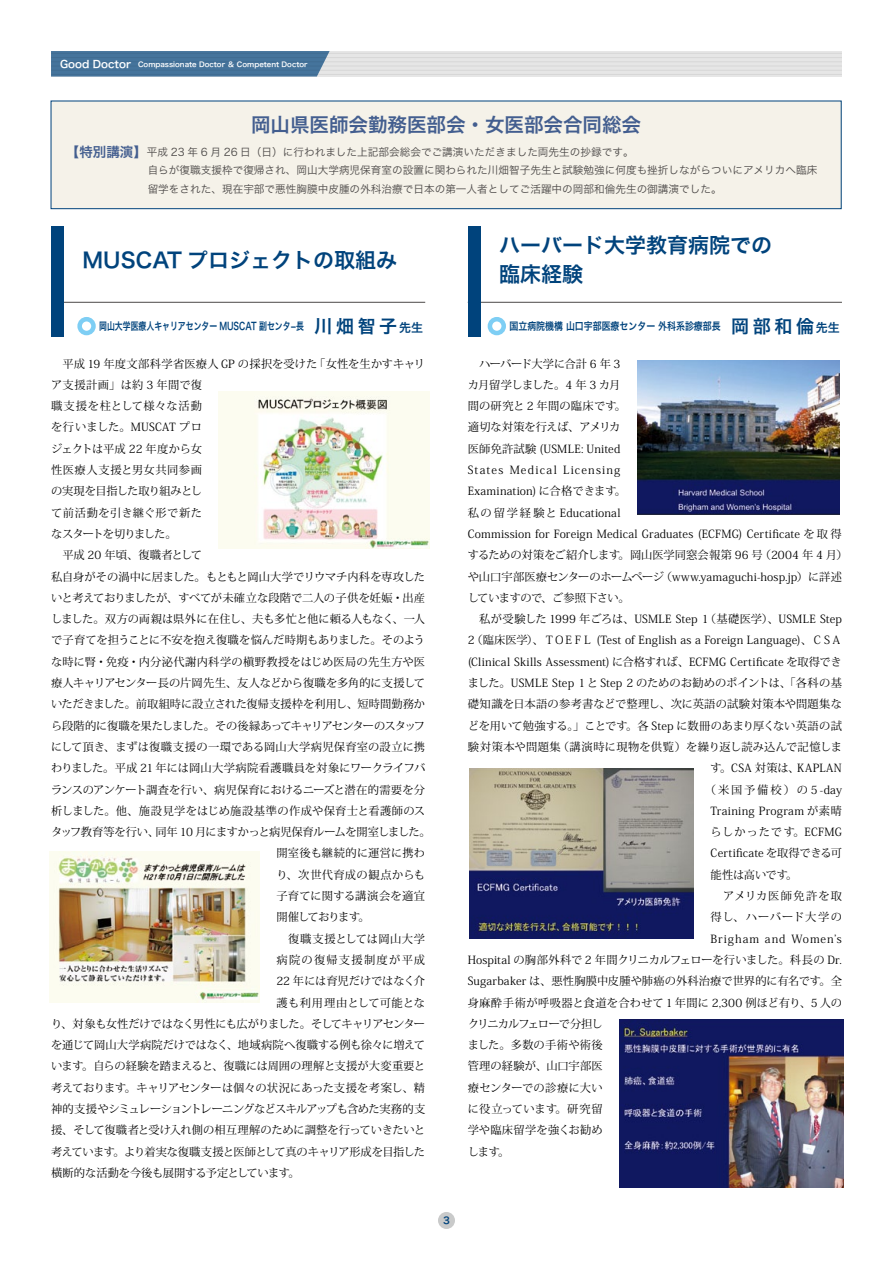
<style>
.page{position:relative;width:893px;height:1263px;background:#fff}
.page>*{position:absolute;margin:0;border:0;box-sizing:border-box;transform-origin:0 0}
.t1{font:21px/28.5px "Hira Kaku Pro W6";color:#00437c}
.t2{font:19.5px "Hira Kaku Pro W6";color:#435e8f}
.t3{font:11.25px "Koz Min Pro";letter-spacing:.005em;color:#000}
.t4{font:11.25px "Koz Min Pro";letter-spacing:-.015em;color:#000}
.t5{font:11.25px "Koz Min Pro";letter-spacing:-.035em;color:#000}
.t6{font:11.25px "Koz Min Pro";letter-spacing:.025em;color:#000}
.t7{font:11.25px "Koz Min Pro";letter-spacing:-.065em;color:#000}
.t8{font:11.25px "Koz Min Pro";letter-spacing:.035em;color:#000}
.t9{font:11.25px "Koz Min Pro";letter-spacing:-.055em;color:#000}
.t10{font:11.25px "Koz Min Pro";letter-spacing:.03em;color:#000}
.t11{font:11.25px "Koz Min Pro";letter-spacing:-.02em;color:#000}
.t12{font:11.25px "Koz Min Pro";letter-spacing:.08em;color:#000}
.t13{font:11.25px "Koz Min Pro";letter-spacing:.04em;color:#000}
.t14{font:11.25px "Koz Min Pro";letter-spacing:.105em;color:#000}
.t15{font:11.25px "Koz Min Pro";letter-spacing:-.08em;color:#000}
.t16{font:11.25px "Koz Min Pro";letter-spacing:-.04em;color:#000}
.t17{font:11.25px "Koz Min Pro";letter-spacing:-.05em;color:#000}
.t18{font:11.25px "Koz Min Pro";letter-spacing:.055em;color:#000}
.t19{font:11.25px "Koz Min Pro";letter-spacing:.05em;color:#000}
.t20{font:11.25px "Koz Min Pro";letter-spacing:.155em;color:#000}
.t21{font:11.25px "Koz Min Pro";letter-spacing:-.09em;color:#000}
.t22{font:11.25px "Koz Min Pro";letter-spacing:.115em;color:#000}
.t23{font:10.65px/18px "Hira Kaku Pro W3";color:#4c4948}
.t24{font:10.5px "Hira Kaku Pro W6";color:#00437c;scale:.75 1}
.t25{font:10.5px "Hira Kaku Pro W6";color:#00437c;scale:.85 1}
.t26{font:9.6px "Hira Kaku Pro W6";color:#00437c}
.t27{font:7.05px "Hira Kaku Pro W6";color:#fff}
.s1{font-size:10.35px}
.s2{font-family:"Hira Kaku Pro W6";font-size:13.5px;color:#435e8f}
.s3{font-size:18px}
.s4{font-size:12px}
</style>
<div class="page">
<div style="left:51px;top:51px;width:791px;height:26px;background:#e6e6e6"></div>
<svg style="left:51px;top:51px;width:279px;height:26px;background:#4c789e"></svg>
<hr style="left:51px;top:53px;width:791px;height:1px;background:#efefef">
<hr style="left:51px;top:57px;width:791px;height:1px;background:#efefef">
<hr style="left:51px;top:61px;width:791px;height:1px;background:#efefef">
<hr style="left:51px;top:66px;width:791px;height:1px;background:#efefef">
<hr style="left:51px;top:70px;width:791px;height:1px;background:#efefef">
<hr style="left:51px;top:74px;width:791px;height:1px;background:#efefef">
<div style="left:438px;top:1212px;width:17px;height:17px;background:#c9caca;border-radius:50%"></div>
<img style="left:620px;top:1019px;width:223px;height:168px">
<div style="left:77px;top:317px;width:19px;height:18px;border:4px solid #7ecef4;border-radius:50%"></div>
<hr style="left:51px;top:302px;width:374px;height:1px;background:#4c4948">
<div style="left:51px;top:226px;width:13px;height:110px;background:#00437c"></div>
<div style="left:488px;top:317px;width:18px;height:18px;border:4px solid #7ecef4;border-radius:50%"></div>
<hr style="left:468px;top:302px;width:374px;height:1px;background:#4c4948">
<div style="left:468px;top:226px;width:12px;height:110px;background:#00437c"></div>
<img style="left:219px;top:391px;width:210px;height:157px">
<img style="left:49px;top:851px;width:210px;height:151px">
<div style="left:51px;top:101px;width:790px;height:108px;background:#f5f2e9"></div>
<div style="left:51px;top:101px;width:791px;height:108px;border:1px solid #00437c"></div>
<img style="left:637px;top:361px;width:203px;height:154px">
<img style="left:470px;top:769px;width:223px;height:170px">
<p class="t27" style="left:60px;top:58px;width:249px"><span class="s1">Good Doctor</span> Compassionate Doctor ＆ Competent Doctor</p>
<h2 class="t2" style="left:251px;top:107px;width:392px">岡山県医師会勤務医部会・女医部会合同総会</h2>
<p class="t23" style="left:148px;top:142px;width:671px;text-indent:-82px"><span class="s2">【特別講演】</span>平成 23 年 6 月 26 日（日）に行われました上記部会総会でご講演いただきました両先生の抄録です。<br>自らが復職支援枠で復帰され、岡山大学病児保育室の設置に関わられた川畑智子先生と試験勉強に何度も挫折しながらついにアメリカへ臨床</p>
<p class="t23" style="left:148px;top:180px;width:576px">留学をされた、現在宇部で悪性胸膜中皮腫の外科治療で日本の第一人者としてご活躍中の岡部和倫先生の御講演でした。</p>
<h1 class="t1" style="left:83px;top:245px;width:316px">MUSCAT プロジェクトの取組み</h1>
<p class="t24" style="left:99px;top:317px;width:433px">岡山大学医療人キャリアセンター MUSCAT 副センタ−長 <span class="s3">川畑智子</span><span class="s4">先生</span></p>
<p class="t3" style="left:51px;top:355px;width:376px">　平成 19 年度文部科学省医療人 GP の採択を受けた「女性を生かすキャリ</p>
<p class="t10" style="left:51px;top:377px;width:152px">ア支援計画」は約 3 年間で復</p>
<p class="t18" style="left:51px;top:398px;width:152px">職支援を柱として様々な活動</p>
<p class="t3" style="left:51px;top:419px;width:152px">を行いました。MUSCAT プロ</p>
<p class="t5" style="left:51px;top:441px;width:152px">ジェクトは平成 22 年度から女</p>
<p class="t19" style="left:51px;top:462px;width:152px">性医療人支援と男女共同参画</p>
<p class="t17" style="left:51px;top:483px;width:152px">の実現を目指した取り組みとし</p>
<p class="t8" style="left:51px;top:504px;width:152px">て前活動を引き継ぐ形で新た</p>
<p class="t15" style="left:51px;top:526px;width:127px">なスタートを切りました。</p>
<p class="t3" style="left:51px;top:547px;width:152px">　平成 20 年頃、復職者として</p>
<p class="t4" style="left:51px;top:568px;width:376px">私自身がその渦中に居ました。もともと岡山大学でリウマチ内科を専攻した</p>
<p class="t3" style="left:51px;top:590px;width:376px">いと考えておりましたが、すべてが未確立な段階で二人の子供を妊娠・出産</p>
<p class="t4" style="left:51px;top:611px;width:376px">しました。双方の両親は県外に在住し、夫も多忙と他に頼る人もなく、一人</p>
<p class="t3" style="left:51px;top:632px;width:376px">で子育てを担うことに不安を抱え復職を悩んだ時期もありました。そのよう</p>
<p class="t6" style="left:51px;top:654px;width:376px">な時に腎・免疫・内分泌代謝内科学の槇野教授をはじめ医局の先生方や医</p>
<p class="t4" style="left:51px;top:675px;width:376px">療人キャリアセンター長の片岡先生、友人などから復職を多角的に支援して</p>
<p class="t3" style="left:51px;top:696px;width:376px">いただきました。前取組時に設立された復帰支援枠を利用し、短時間勤務か</p>
<p class="t7" style="left:51px;top:717px;width:376px">ら段階的に復職を果たしました。その後縁あってキャリアセンターのスタッフ</p>
<p class="t3" style="left:51px;top:739px;width:376px">にして頂き、まずは復職支援の一環である岡山大学病児保育室の設立に携</p>
<p class="t3" style="left:51px;top:760px;width:376px">わりました。平成 21 年には岡山大学病院看護職員を対象にワークライフバ</p>
<p class="t4" style="left:51px;top:781px;width:376px">ランスのアンケート調査を行い、病児保育におけるニーズと潜在的需要を分</p>
<p class="t3" style="left:51px;top:803px;width:376px">析しました。他、施設見学をはじめ施設基準の作成や保育士と看護師のス</p>
<p class="t5" style="left:51px;top:824px;width:381px">タッフ教育等を行い、同年 10 月にますかっと病児保育ルームを開室しました。</p>
<p class="t3" style="left:276px;top:845px;width:150px">開室後も継続的に運営に携わ</p>
<p class="t8" style="left:276px;top:867px;width:150px">り、次世代育成の観点からも</p>
<p class="t10" style="left:276px;top:888px;width:150px">子育てに関する講演会を適宜</p>
<p class="t15" style="left:276px;top:909px;width:95px">開催しております。</p>
<p class="t13" style="left:276px;top:930px;width:150px">　復職支援としては岡山大学</p>
<p class="t22" style="left:276px;top:952px;width:150px">病院の復帰支援制度が平成</p>
<p class="t3" style="left:276px;top:973px;width:150px">22 年には育児だけではなく介</p>
<p class="t6" style="left:276px;top:994px;width:150px">護も利用理由として可能とな</p>
<p class="t7" style="left:51px;top:1016px;width:376px">り、対象も女性だけではなく男性にも広がりました。そしてキャリアセンター</p>
<p class="t11" style="left:51px;top:1037px;width:376px">を通じて岡山大学病院だけではなく、地域病院へ復職する例も徐々に増えて</p>
<p class="t3" style="left:51px;top:1058px;width:376px">います。自らの経験を踏まえると、復職には周囲の理解と支援が大変重要と</p>
<p class="t4" style="left:51px;top:1079px;width:376px">考えております。キャリアセンターは個々の状況にあった支援を考案し、精</p>
<p class="t9" style="left:51px;top:1101px;width:376px">神的支援やシミュレーショントレーニングなどスキルアップも含めた実務的支</p>
<p class="t3" style="left:51px;top:1122px;width:376px">援、そして復職者と受け入れ側の相互理解のために調整を行っていきたいと</p>
<p class="t5" style="left:51px;top:1143px;width:376px">考えています。より着実な復職支援と医師として真のキャリア形成を目指した</p>
<p class="t4" style="left:51px;top:1165px;width:250px">横断的な活動を今後も展開する予定としています。</p>
<h1 class="t1" style="left:499px;top:230px;width:275px">ハーバード大学教育病院での臨床経験</h1>
<p class="t25" style="left:509px;top:317px;width:390px">国立病院機構山口宇部医療センター外科系診療部長 <span class="s3">岡部和倫</span><span class="s4">先生</span></p>
<p class="t5" style="left:468px;top:355px;width:154px">　ハーバード大学に合計 6 年 3</p>
<p class="t9" style="left:468px;top:377px;width:154px">カ月留学しました。4 年 3 カ月</p>
<p class="t3" style="left:468px;top:398px;width:160px">間の研究と 2 年間の臨床です。</p>
<p class="t4" style="left:468px;top:419px;width:154px">適切な対策を行えば、アメリカ</p>
<p class="t3" style="left:468px;top:441px;width:154px">医師免許試験 (USMLE: United</p>
<p class="t14" style="left:468px;top:462px;width:154px">States Medical Licensing</p>
<p class="t3" style="left:468px;top:483px;width:160px">Examination) に合格できます。</p>
<p class="t8" style="left:468px;top:504px;width:154px">私の留学経験と Educational</p>
<p class="t3" style="left:468px;top:526px;width:376px">Commission for Foreign Medical Graduates (ECFMG) Certificate を取得</p>
<p class="t3" style="left:468px;top:547px;width:381px">するための対策をご紹介します。岡山医学同窓会報第 96 号（2004 年 4 月）</p>
<p class="t3" style="left:468px;top:568px;width:376px">や山口宇部医療センターのホームページ（www.yamaguchi-hosp.jp）に詳述</p>
<p class="t16" style="left:468px;top:590px;width:163px">していますので、ご参照下さい。</p>
<p class="t3" style="left:468px;top:611px;width:376px">　私が受験した 1999 年ごろは、USMLE Step 1（基礎医学）、USMLE Step</p>
<p class="t3" style="left:468px;top:632px;width:376px">2（臨床医学）、ＴＯＥＦＬ (Test of English as a Foreign Language)、ＣＳＡ</p>
<p class="t3" style="left:468px;top:654px;width:376px">(Clinical Skills Assessment) に合格すれば、ECFMG Certificate を取得でき</p>
<p class="t3" style="left:468px;top:675px;width:376px">ました。USMLE Step 1と Step 2 のためのお勧めのポイントは、「各科の基</p>
<p class="t3" style="left:468px;top:696px;width:376px">礎知識を日本語の参考書などで整理し、次に英語の試験対策本や問題集な</p>
<p class="t3" style="left:468px;top:717px;width:376px">どを用いて勉強する。」ことです。各 Step に数冊のあまり厚くない英語の試</p>
<p class="t6" style="left:468px;top:739px;width:376px">験対策本や問題集（講演時に現物を供覧）を繰り返し読み込んで記憶しま</p>
<p class="t8" style="left:710px;top:760px;width:133px">す。CSA 対策は、KAPLAN</p>
<p class="t20" style="left:705px;top:781px;width:139px">（米国予備校）の５-day</p>
<p class="t10" style="left:710px;top:803px;width:133px">Training Program が素晴</p>
<p class="t13" style="left:710px;top:824px;width:133px">らしかったです。ECFMG</p>
<p class="t3" style="left:710px;top:845px;width:133px">Certificate を取得できる可</p>
<p class="t11" style="left:710px;top:867px;width:88px">能性は高いです。</p>
<p class="t12" style="left:710px;top:888px;width:133px">　アメリカ医師免許を取</p>
<p class="t12" style="left:710px;top:909px;width:133px">得し、ハーバード大学の</p>
<p class="t12" style="left:710px;top:930px;width:133px">Brigham and Women’s</p>
<p class="t3" style="left:468px;top:952px;width:376px">Hospital の胸部外科で 2 年間クリニカルフェローを行いました。科長の Dr.</p>
<p class="t3" style="left:468px;top:973px;width:376px">Sugarbaker は、悪性胸膜中皮腫や肺癌の外科治療で世界的に有名です。全</p>
<p class="t3" style="left:468px;top:994px;width:376px">身麻酔手術が呼吸器と食道を合わせて 1 年間に 2,300 例ほど有り、5 人の</p>
<p class="t21" style="left:468px;top:1016px;width:136px">クリニカルフェローで分担し</p>
<p class="t3" style="left:468px;top:1037px;width:136px">ました。多数の手術や術後</p>
<p class="t3" style="left:468px;top:1058px;width:136px">管理の経験が、山口宇部医</p>
<p class="t3" style="left:468px;top:1079px;width:136px">療センターでの診療に大い</p>
<p class="t3" style="left:468px;top:1101px;width:136px">に役立っています。研究留</p>
<p class="t3" style="left:468px;top:1122px;width:136px">学や臨床留学を強くお勧め</p>
<p class="t3" style="left:468px;top:1143px;width:43px">します。</p>
<p class="t26" style="left:443px;top:1212px;width:8px">3</p>
</div>
